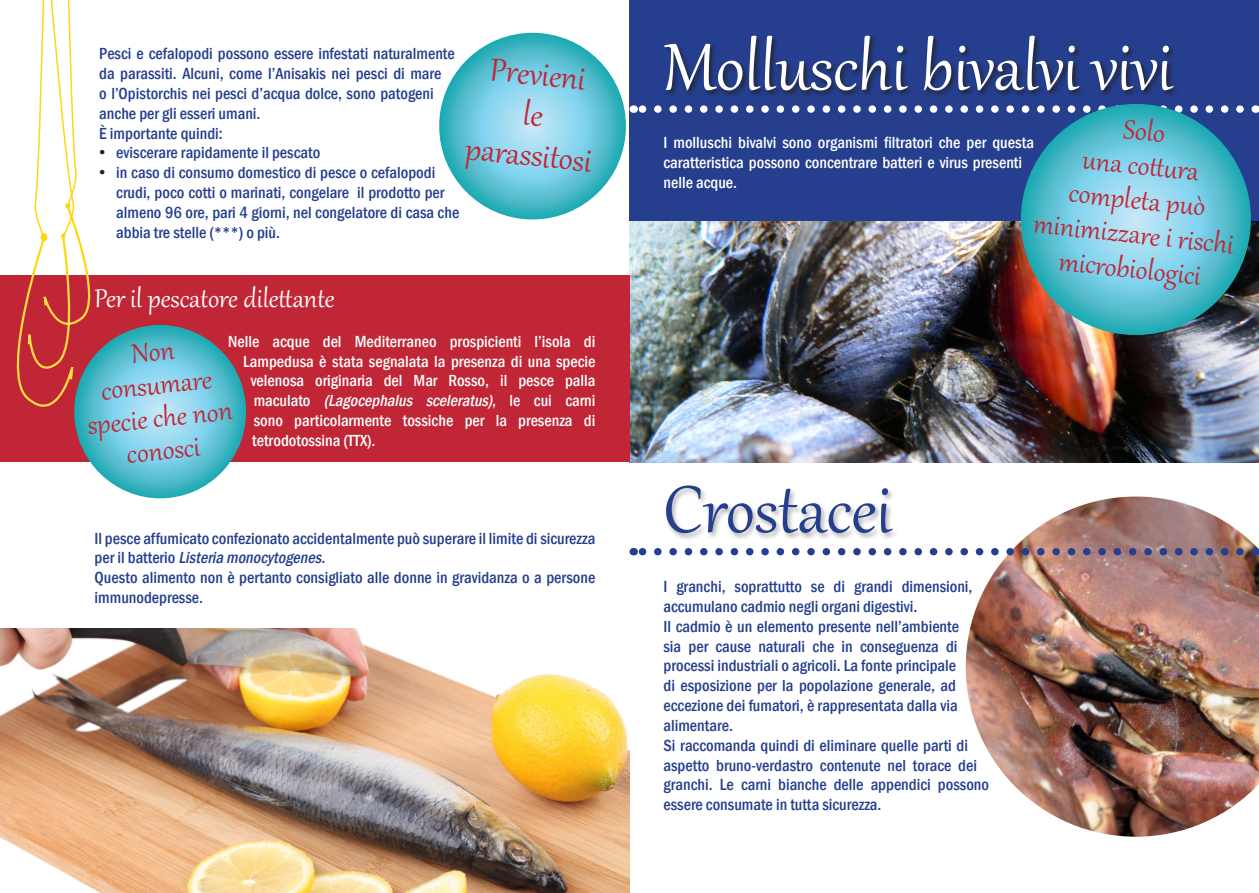
<style>
.page{position:relative;width:1259px;height:893px;background:#fff}
.page>*{position:absolute;margin:0;border:0;box-sizing:border-box;transform-origin:0 0}
.t1{font:81px "Gabriola";color:#fff}
.t2{font:81px "Gabriola";color:#253f8e}
.t3{font:39px/40.5px "Gabriola";color:#c02636;text-align:center}
.t4{font:33px/34.5px "Gabriola";color:#c02636;text-align:center}
.t5{font:31.5px "Gabriola";color:#fff}
.t6{font:500 condensed 16.5px/19.8px "Franklin Gothic";color:#253f8e}
.t7{font:500 condensed 16.5px/19.8px "Franklin Gothic";color:#fff}
.t8{font:italic 500 condensed 16.5px "Franklin Gothic";color:#fff}
.s1{font-family:"Times New Roman";font-weight:400;font-stretch:normal;font-size:18px;color:#231f20}
.s2{font-style:normal}
.s3{font-style:italic}
</style>
<div class="page">
<img style="left:629px;top:221px;width:630px;height:241px">
<div style="left:0;top:275px;width:629px;height:187px;background:#c02636"></div>
<div style="left:629px;top:0;width:630px;height:221px;background:#253f8e"></div>
<img style="left:0;top:629px;width:629px;height:264px">
<img style="left:965px;top:496px;width:294px;height:341px">
<svg style="left:641px;top:105px;width:373px;height:8px"></svg>
<svg style="left:641px;top:548px;width:599px;height:7px"></svg>
<div style="left:663px;top:34px;width:517px;height:64px;background:#231f20;opacity:.85"></div>
<div style="left:664px;top:484px;width:236px;height:57px;background:#231f20;opacity:.34"></div>
<svg style="left:439px;top:33px;width:195px;height:191px"></svg>
<img style="left:1014px;top:104px;width:243px;height:237px">
<svg style="left:16px;top:0;width:230px;height:499px"></svg>
<p class="t6" style="left:99px;top:44px;width:357px">Pesci e cefalopodi possono essere infestati naturalmente da parassiti. Alcuni, come l’Anisakis nei pesci di mare<br>o l’Opistorchis nei pesci d’acqua dolce, sono patogeni anche per gli esseri umani.</p>
<p class="t6" style="left:99px;top:123px;width:125px">È importante quindi:</p>
<p class="t6" style="left:99px;top:143px;width:222px"><span class="s1">•</span> eviscerare rapidamente il pescato</p>
<p class="t6" style="left:116px;top:163px;width:344px;text-indent:-17px"><span class="s1">•</span> in caso di consumo domestico di pesce o cefalopodi crudi, poco cotti o marinati, congelare il prodotto per almeno 96 ore, pari 4 giorni, nel congelatore di casa che abbia tre stelle (***) o più.</p>
<p class="t3" style="left:476px;top:44px;width:128px;rotate:6deg">Previeni<br>le parassitosi</p>
<p class="t5" style="left:95px;top:278px;width:241px">Per il pescatore dilettante</p>
<p class="t7" style="left:228px;top:331px;width:369px">Nelle acque del Mediterraneo prospicienti l’isola di</p>
<p class="t7" style="left:243px;top:351px;width:354px">Lampedusa è stata segnalata la presenza di una specie</p>
<p class="t7" style="left:251px;top:371px;width:346px">velenosa originaria del Mar Rosso, il pesce palla</p>
<p class="t8" style="left:254px;top:390px;width:343px"><span class="s2">m a c u l a t o</span> (Lagocephalus sceleratus)<span class="s2">, l e c u i c a r n i</span></p>
<p class="t7" style="left:254px;top:410px;width:343px">sono particolarmente tossiche per la presenza di</p>
<p class="t7" style="left:252px;top:430px;width:125px">tetrodotossina (TTX).</p>
<p class="t4" style="left:79px;top:341px;width:147px;line-height:33px;rotate:-6deg">Non consumare specie che non conosci</p>
<p class="t6" style="left:95px;top:528px;width:502px">Il pesce affumicato confezionato accidentalmente può superare il limite di sicurezza p e r i l b a tt e r i o <span class="s3">Listeriamonocytogenes</span>.</p>
<p class="t6" style="left:95px;top:568px;width:502px">Questo alimento non è pertanto consigliato alle donne in gravidanza o a persone immunodepresse.</p>
<p class="t1" style="left:663px;top:14px;width:511px">Molluschi bivalvi vivi</p>
<p class="t4" style="left:1046px;top:101px;width:202px;rotate:6deg">Solo<br>una cott ura completa può minimizzare i rischi microbiologici</p>
<p class="t7" style="left:663px;top:133px;width:372px">I molluschi bivalvi sono organismi filtratori che per questa caratteristica possono concentrare batteri e virus presenti nelle acque.</p>
<p class="t2" style="left:663px;top:457px;width:230px">Crostacei</p>
<p class="t6" style="left:663px;top:577px;width:310px">I granchi, soprattutto se di grandi dimensioni, accumulano cadmio negli organi digestivi.</p>
<p class="t6" style="left:663px;top:616px;width:297px">Il cadmio è un elemento presente nell’ambiente sia per cause naturali che in conseguenza di processi industriali o agricoli. La fonte principale di esposizione per la popolazione generale, ad eccezione dei fumatori, è rappresentata dalla via alimentare.</p>
<p class="t6" style="left:663px;top:735px;width:327px">Si raccomanda quindi di eliminare quelle parti di aspetto bruno-verdastro contenute nel torace dei granchi. Le carni bianche delle appendici possono essere consumate in tutta sicurezza.</p>
</div>
